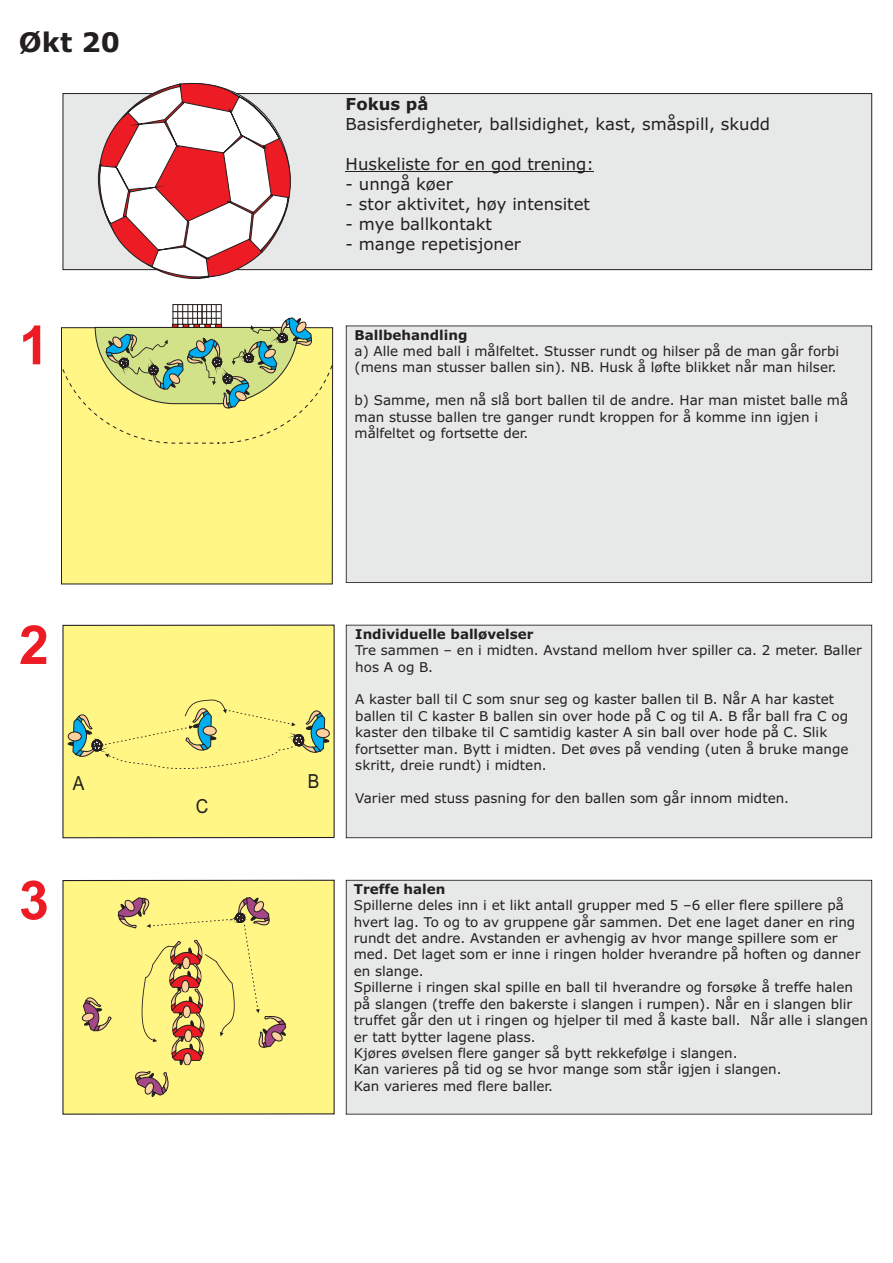
<style>
.page{position:relative;width:893px;height:1263px;background:#fff}
.page>*{position:absolute;margin:0;border:0;box-sizing:border-box;transform-origin:0 0}
.t1{font:700 54px "Arial";color:#ed1c24}
.t2{font:700 27px "Verdana";color:#231f20}
.t3{font:19.35px "Arial";color:#231f20;scale:.9 1}
.t4{font:16.5px "Verdana";color:#231f20}
.t5{font:700 16.5px "Verdana";color:#231f20}
.t6{font:13.5px/16.4px "Verdana";color:#231f20}
.t7{font:700 13.5px "Verdana";color:#231f20}
</style>
<div class="page">
<div style="left:61px;top:327px;width:272px;height:257px;background:#fff685;border:1px solid #231f20"></div>
<div style="left:172px;top:304px;width:50px;height:24px;border:1px solid #1f1a17"></div>
<div style="left:346px;top:325px;width:526px;height:258px;background:#e7e8e8"></div>
<svg style="left:61px;top:305px;width:272px;height:139px"></svg>
<div style="left:62px;top:624px;width:273px;height:215px;background:#fff685"></div>
<div style="left:346px;top:625px;width:526px;height:213px;background:#e7e8e8"></div>
<svg style="left:66px;top:700px;width:265px;height:79px;background:#eae683"></svg>
<svg style="left:62px;top:879px;width:273px;height:236px;background:#f6ed83"></svg>
<svg style="left:82px;top:996px;width:30px;height:35px"></svg>
<div style="left:346px;top:880px;width:526px;height:234px;background:#e7e8e8"></div>
<svg style="left:118px;top:896px;width:170px;height:203px;background:#eedd7c"></svg>
<div style="left:63px;top:93px;width:809px;height:177px;background:#e7e8e8;border:1px solid #231f20"></div>
<svg style="left:96px;top:82px;width:197px;height:197px"></svg>
<hr style="left:346px;top:172px;width:248px;height:1px;background:#231f20">
<h2 class="t2" style="left:19px;top:31px;width:103px">Økt 20</h2>
<p class="t5" style="left:346px;top:97px;width:84px">Fokus på</p>
<p class="t4" style="left:346px;top:117px;width:426px">Basisferdigheter, ballsidighet, kast, småspill, skudd</p>
<p class="t4" style="left:346px;top:157px;width:250px">Huskeliste for en god trening:</p>
<p class="t4" style="left:346px;top:177px;width:109px">- unngå køer</p>
<p class="t4" style="left:346px;top:198px;width:246px">- stor aktivitet, høy intensitet</p>
<p class="t4" style="left:346px;top:218px;width:148px">- mye ballkontakt</p>
<p class="t4" style="left:346px;top:238px;width:177px">- mange repetisjoner</p>
<h1 class="t1" style="left:19px;top:325px;width:32px">1</h1>
<p class="t7" style="left:355px;top:329px;width:114px">Ballbehandling</p>
<p class="t6" style="left:355px;top:344px;width:486px">a) Alle med ball i målfeltet. Stusser rundt og hilser på de man går forbi (mens man stusser ballen sin). NB. Husk å løfte blikket når man hilser.</p>
<p class="t6" style="left:355px;top:393px;width:495px">b) Samme, men nå slå bort ballen til de andre. Har man mistet balle må man stusse ballen tre ganger rundt kroppen for å komme inn igjen i målfeltet og fortsette der.</p>
<h1 class="t1" style="left:19px;top:625px;width:32px">2</h1>
<p class="t7" style="left:355px;top:628px;width:180px">Individuelle balløvelser</p>
<p class="t6" style="left:355px;top:643px;width:508px">Tre sammen – en i midten. Avstand mellom hver spiller ca. 2 meter. Baller hos A og B.</p>
<p class="t6" style="left:355px;top:692px;width:495px">A kaster ball til C som snur seg og kaster ballen til B. Når A har kastet ballen til C kaster B ballen sin over hode på C og til A. B får ball fra C og kaster den tilbake til C samtidig kaster A sin ball over hode på C. Slik fortsetter man. Bytt i midten. Det øves på vending (uten å bruke mange skritt, dreie rundt) i midten.</p>
<p class="t6" style="left:355px;top:791px;width:435px">Varier med stuss pasning for den ballen som går innom midten.</p>
<h3 class="t3" style="left:73px;top:776px;width:14px">A</h3>
<h3 class="t3" style="left:308px;top:774px;width:14px">B</h3>
<h3 class="t3" style="left:196px;top:799px;width:15px">C</h3>
<h1 class="t1" style="left:19px;top:880px;width:32px">3</h1>
<p class="t7" style="left:354px;top:883px;width:93px">Treffe halen</p>
<p class="t6" style="left:354px;top:898px;width:516px">Spillerne deles inn i et likt antall grupper med 5 –6 eller flere spillere på hvert lag. To og to av gruppene går sammen. Det ene laget daner en ring rundt det andre. Avstanden er avhengig av hvor mange spillere som er med. Det laget som er inne i ringen holder hverandre på hoften og danner en slange.<br>Spillerne i ringen skal spille en ball til hverandre og forsøke å treffe halen på slangen (treffe den bakerste i slangen i rumpen). Når en i slangen blir truffet går den ut i ringen og hjelper til med å kaste ball. Når alle i slangen er tatt bytter lagene plass.<br>Kjøres øvelsen flere ganger så bytt rekkefølge i slangen.<br>Kan varieres på tid og se hvor mange som står igjen i slangen.<br>Kan varieres med flere baller.</p>
</div>
